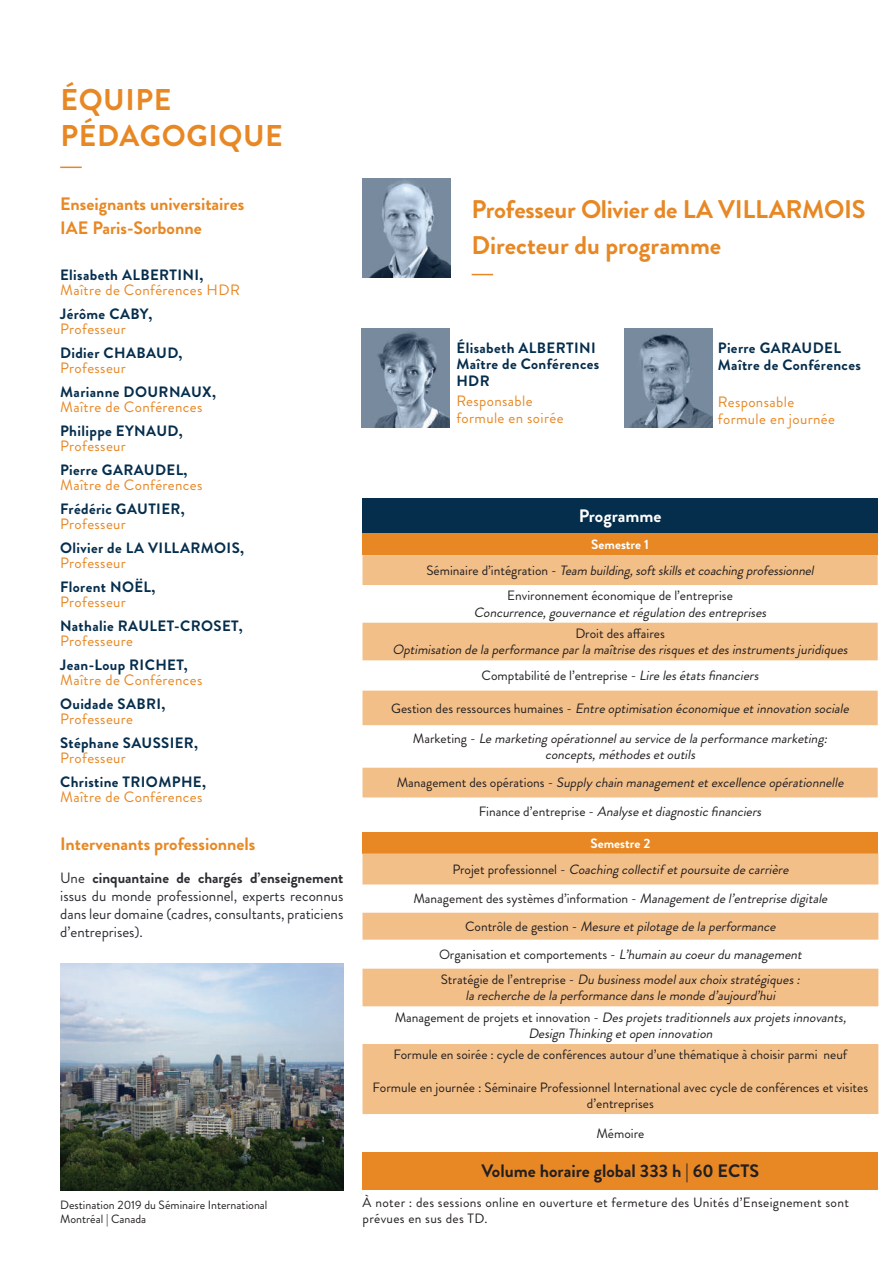
<style>
.page{position:relative;width:893px;height:1263px;background:#fff}
.page>*{position:absolute;margin:0;border:0;box-sizing:border-box;transform-origin:0 0}
.t1{font:700 30px/36px "Brandon Grotesque";letter-spacing:.02em;color:#e78825}
.t2{font:700 25.5px/36px "Brandon Grotesque";letter-spacing:-.01em;color:#e78825}
.t3{font:700 18px/24px "Brandon Grotesque";color:#e78825}
.t4{font:700 18px "Brandon Grotesque";color:#231f20}
.t5{font:700 18px "Brandon Grotesque";color:#fff}
.t6{font:700 15px/16.5px "Brandon Grotesque";letter-spacing:.025em;color:#052d4c}
.t7{font:15px/16.5px "Brandon Grotesque";letter-spacing:.025em;color:#e78825}
.t8{font:15px/18px "Brandon Grotesque";color:#2b2d32;text-align:justify}
.t9{font:italic 13.5px/16.2px "Brandon Grotesque";color:#231f20;text-align:center}
.t10{font:13.5px/25.7px "Brandon Grotesque";color:#231f20;text-align:center}
.t11{font:13.5px/16.2px "Brandon Grotesque";letter-spacing:.025em;color:#231f20}
.t12{font:12px/14.4px "Brandon Grotesque";color:#231f20}
.s1{font-weight:700}
.s2{font-weight:700;color:#fff}
.s3{font-style:italic}
.s4{font-style:normal}
.s5{font-weight:700;font-style:normal;color:#fff}
</style>
<div class="page">
<svg style="left:472px;top:274px;width:21px;height:1px"></svg>
<svg style="left:60px;top:167px;width:22px;height:1px"></svg>
<img style="left:362px;top:179px;width:88px;height:99px">
<img style="left:624px;top:329px;width:88px;height:99px">
<div style="left:362px;top:498px;width:516px;height:36px;background:#052d4c"></div>
<div style="left:362px;top:534px;width:516px;height:21px;background:#e78825"></div>
<svg style="left:362px;top:555px;width:516px;height:242px;fill:#f3bf88"></svg>
<div style="left:362px;top:832px;width:516px;height:21px;background:#e78825"></div>
<svg style="left:362px;top:853px;width:516px;height:87px"></svg>
<svg style="left:362px;top:969px;width:516px;height:145px;fill:#f3bf88"></svg>
<div style="left:362px;top:1152px;width:516px;height:37px;background:#e78825"></div>
<img style="left:362px;top:329px;width:88px;height:99px">
<img style="left:60px;top:963px;width:283px;height:227px">
<h1 class="t1" style="left:60px;top:83px;width:224px">ÉQUIPE<br>PÉDAGOGIQUE</h1>
<h3 class="t3" style="left:60px;top:192px;width:186px">Enseignants universitaires<br>IAE Paris-Sorbonne</h3>
<p class="t6" style="left:60px;top:266px;width:145px">Elisabeth ALBERTINI,</p>
<p class="t7" style="left:60px;top:281px;width:181px">Maître de Conférences HDR</p>
<p class="t6" style="left:60px;top:305px;width:94px">Jérôme CABY,</p>
<p class="t7" style="left:60px;top:320px;width:67px">Professeur</p>
<p class="t6" style="left:60px;top:344px;width:124px">Didier CHABAUD,</p>
<p class="t7" style="left:60px;top:359px;width:67px">Professeur</p>
<p class="t6" style="left:60px;top:383px;width:157px">Marianne DOURNAUX,</p>
<p class="t7" style="left:60px;top:398px;width:144px">Maître de Conférences</p>
<p class="t6" style="left:60px;top:422px;width:124px">Philippe EYNAUD,</p>
<p class="t7" style="left:60px;top:437px;width:67px">Professeur</p>
<p class="t6" style="left:60px;top:461px;width:129px">Pierre GARAUDEL,</p>
<p class="t7" style="left:60px;top:476px;width:144px">Maître de Conférences</p>
<p class="t6" style="left:60px;top:500px;width:126px">Frédéric GAUTIER,</p>
<p class="t7" style="left:60px;top:515px;width:67px">Professeur</p>
<p class="t6" style="left:60px;top:539px;width:185px">Olivier de LA VILLARMOIS,</p>
<p class="t7" style="left:60px;top:554px;width:67px">Professeur</p>
<p class="t6" style="left:60px;top:578px;width:97px">Florent NOËL,</p>
<p class="t7" style="left:60px;top:593px;width:67px">Professeur</p>
<p class="t6" style="left:60px;top:617px;width:184px">Nathalie RAULET-CROSET,</p>
<p class="t7" style="left:60px;top:632px;width:74px">Professeure</p>
<p class="t6" style="left:60px;top:656px;width:129px">Jean-Loup RICHET,</p>
<p class="t7" style="left:60px;top:671px;width:144px">Maître de Conférences</p>
<p class="t6" style="left:60px;top:695px;width:107px">Ouidade SABRI,</p>
<p class="t7" style="left:60px;top:710px;width:74px">Professeure</p>
<p class="t6" style="left:60px;top:734px;width:139px">Stéphane SAUSSIER,</p>
<p class="t7" style="left:60px;top:749px;width:67px">Professeur</p>
<p class="t6" style="left:60px;top:773px;width:147px">Christine TRIOMPHE,</p>
<p class="t7" style="left:60px;top:788px;width:144px">Maître de Conférences</p>
<h3 class="t3" style="left:60px;top:832px;width:197px">Intervenants professionnels</h3>
<p class="t8" style="left:60px;top:869px;width:285px">Une <span class="s1">cinquantaine de chargés d’enseignement </span>issus du monde professionnel, experts reconnus dans leur domaine (cadres, consultants, praticiens d’entreprises).</p>
<p class="t12" style="left:60px;top:1197px;width:209px">Destination 2019 du Séminaire International<br>Montréal | Canada</p>
<h2 class="t2" style="left:472px;top:191px;width:396px">Professeur Olivier de LA VILLARMOIS<br>Directeur du programme</h2>
<p class="t6" style="left:456px;top:339px;width:144px">Élisabeth ALBERTINI<br>Maître de Conférences<br>HDR</p>
<p class="t7" style="left:456px;top:393px;width:109px">Responsable formule en soirée</p>
<p class="t6" style="left:718px;top:340px;width:144px">Pierre GARAUDEL<br>Maître de Conférences</p>
<p class="t7" style="left:718px;top:394px;width:118px">Responsable formule en journée</p>
<h3 class="t5" style="left:579px;top:503px;width:84px">Programme</h3>
<p class="t10" style="left:426px;top:532px;width:392px"><span class="s2">Semestre 1<br></span>S é m i n a i re d ’ i n t é g ra t i o n - <span class="s3">Team building,softskillsetcoachingprofessionnel<br></span>Environnement économique de l’entreprise</p>
<p class="t9" style="left:474px;top:604px;width:297px">Concurrence,gouvernanceetrégulation desentreprises</p>
<p class="t10" style="left:575px;top:621px;width:91px">Droit des affaires</p>
<p class="t9" style="left:392px;top:637px;width:460px;line-height:25.8px">Optimisation delaperformanceparlamaîtrisedesrisquesetdesinstrumentsjuridiques<br><span class="s4">Comptabilité de l’entreprise -</span> Lirelesétatsfinanciers</p>
<p class="t9" style="left:391px;top:700px;width:463px"><span class="s4">G e st i o n d e s re s s o u rc e s h u m a i n e s -</span> Entreoptimisation économiqueetinnovation sociale</p>
<p class="t9" style="left:413px;top:730px;width:419px"><span class="s4">M a r k e t i n g -</span> Lemarketingopérationnelau servicedelaperformancemarketing: concepts,méthodesetoutils</p>
<p class="t9" style="left:397px;top:768px;width:452px;line-height:29.1px"><span class="s4">M a n a ge m e n t d e s o p é ra t i o n s -</span> Supply chain managementetexcellenceopérationnelle<br><span class="s4">F i n a n c e d ’ e n t re p ri s e -</span> Analyseetdiagnosticfinanciers</p>
<p class="t9" style="left:452px;top:830px;width:341px;line-height:26.2px"><span class="s5">Semestre 2<br></span><span class="s4">P roj e t p ro fe s s i o n n e l -</span> Coachingcollectif etpoursuitedecarrière</p>
<p class="t9" style="left:413px;top:885px;width:419px;line-height:27.8px"><span class="s4">Management des systèmes d’information -</span> Managementdel’entreprisedigitale<br><span class="s4">C o n t rô l e d e ge st i o n -</span> Mesureetpilotagedelaperformance<br><span class="s4">Organisation et comportements -</span> L’humain au coeurdu management</p>
<p class="t9" style="left:441px;top:971px;width:364px"><span class="s4">St ra té g i e d e l ’ e n t re p ri s e -</span> Du businessmodelauxchoixstratégiques: larecherchedelaperformancedanslemonded’aujourd’hui</p>
<p class="t9" style="left:395px;top:1009px;width:456px"><span class="s4">M a n a ge m e n t d e p roj ets et i n n ova t i o n -</span> Desprojetstraditionnelsauxprojetsinnovants,<br>Design Thinkingetopen innovation</p>
<p class="t10" style="left:394px;top:1042px;width:455px">Formule en soirée : cycle de conférences autour d’une thématique à choisir parmi neuf</p>
<p class="t10" style="left:373px;top:1079px;width:497px;line-height:16.2px">Formule en journée : Séminaire Professionnel International avec cycle de conférences et visites d’entreprises</p>
<p class="t10" style="left:596px;top:1120px;width:49px">Mémoire</p>
<h3 class="t4" style="left:482px;top:1158px;width:279px">Volume horaire global 333 h | 60 ECTS</h3>
<p class="t11" style="left:362px;top:1194px;width:488px">À noter : des sessions online en ouverture et fermeture des Unités d’Enseignement sont prévues en sus des TD.</p>
</div>
